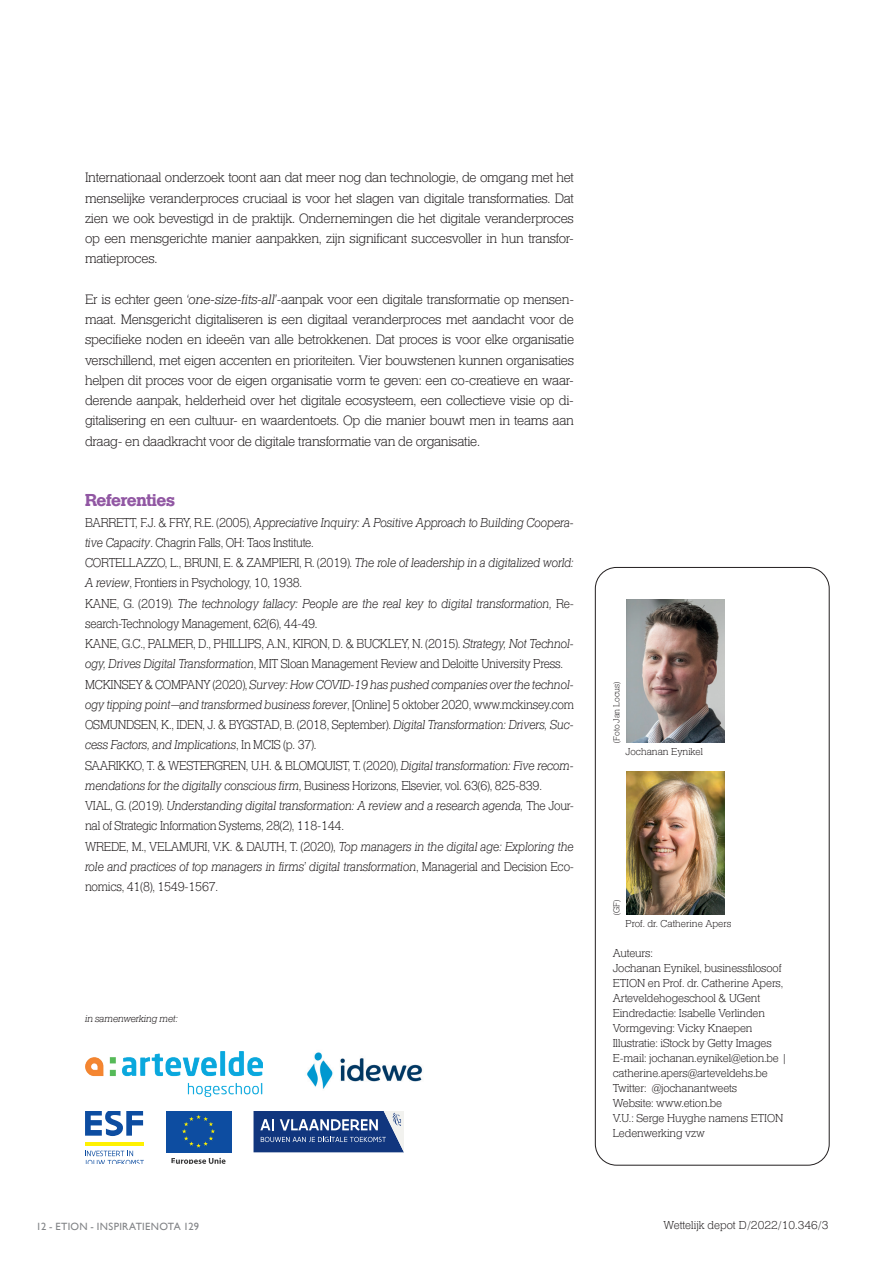
<style>
.page{position:relative;width:893px;height:1263px;background:#fff}
.page>*{position:absolute;margin:0;border:0;box-sizing:border-box;transform-origin:0 0}
.t1{font:700 18px "Helserif";letter-spacing:-.025em;color:#9157a3}
.t2{font:300 14.25px/20.2px "Helserif";letter-spacing:-.02em;color:#231f20;text-align:justify}
.t3{font:300 13.5px/20.2px "Helserif";letter-spacing:-.02em;color:#231f20;scale:.93 1}
.t4{font:300 12px/15px "Helserif";letter-spacing:-.01em;color:#231f20}
.t5{font:300 10.5px "Helserif";color:#231f20}
.t6{font:10.5px "Gill Sans";letter-spacing:.025em;color:#818386}
.t7{font:italic 300 10.5px "Helserif";letter-spacing:-.025em;color:#231f20}
.t8{font:300 9px "Helserif";color:#231f20}
.s1{font-style:italic}
</style>
<div class="page">
<div style="left:595px;top:567px;width:235px;height:598px;border:1px solid #231f20;border-radius:21px"></div>
<img style="left:627px;top:599px;width:97px;height:144px">
<img style="left:627px;top:771px;width:97px;height:144px">
<svg style="left:171px;top:1158px;width:55px;height:5px"></svg>
<div style="left:166px;top:1111px;width:65px;height:42px;background:#0d4da1"></div>
<svg style="left:182px;top:1115px;width:33px;height:32px"></svg>
<hr style="left:85px;top:1142px;width:58px;height:3px;background:#fff101">
<svg style="left:85px;top:1111px;width:58px;height:25px"></svg>
<svg style="left:85px;top:1150px;width:59px;height:13px"></svg>
<svg style="left:254px;top:1111px;width:150px;height:41px;background:#3d5b95"></svg>
<img style="left:85px;top:1051px;width:177px;height:45px">
<img style="left:307px;top:1052px;width:116px;height:37px">
<p class="t2" style="left:85px;top:168px;width:491px">Internationaal onderzoek toont aan dat meer nog dan technologie, de omgang met het menselijke veranderproces cruciaal is voor het slagen van digitale transformaties. Dat zien we ook bevestigd in de praktijk. Ondernemingen die het digitale veranderproces op een mensgerichte manier aanpakken, zijn significant succesvoller in hun transfor&shy;matieproces.</p>
<p class="t2" style="left:85px;top:290px;width:491px">Er is echter geen <span class="s1">‘one-size-fits-all’</span>-aanpak voor een digitale transformatie op mensen&shy;maat. Mensgericht digitaliseren is een digitaal veranderproces met aandacht voor de specifieke noden en ideeën van alle betrokkenen. Dat proces is voor elke organisatie verschillend, met eigen accenten en prioriteiten. Vier bouwstenen kunnen organisaties helpen dit proces voor de eigen organisatie vorm te geven: een co-creatieve en waar&shy;derende aanpak, helderheid over het digitale ecosysteem, een collectieve visie op di&shy;gitalisering en een cultuur- en waardentoets. Op die manier bouwt men in teams aan draag- en daadkracht voor de digitale transformatie van de organisatie.</p>
<h1 class="t1" style="left:85px;top:490px;width:92px">Referenties</h1>
<p class="t3" style="left:85px;top:513px;width:527px">BARRETT, F.J. &amp; FRY, R.E. (2005), <span class="s1">Appreciative Inquiry: A Positive Approach to Building Coopera&shy;tive Capacity</span>. Chagrin Falls, OH: Taos Institute.<br>CORTELLAZZO, L., BRUNI, E. &amp; ZAMPIERI, R. (2019). <span class="s1">The role of leadership in a digitalized world:<br>A review</span>, Frontiers in Psychology, 10, 1938.<br>KANE, G. (2019). <span class="s1">The technology fallacy: People are the real key to digital transformation,</span> Re&shy;search-Technology Management, 62(6), 44-49.<br>KANE, G.C., PALMER, D., PHILLIPS, A.N., KIRON, D. &amp; BUCKLEY, N. (2015). <span class="s1">Strategy, Not Technol&shy;ogy, Drives Digital Transformation</span>, MIT Sloan Management Review and Deloitte University Press.<br>MCKINSEY &amp; COMPANY (2020), <span class="s1">Survey: How COVID-19 has pushed companies over the technol&shy;ogy tipping point—and transformed business forever</span>, [Online] 5 oktober 2020, www.mckinsey.com OSMUNDSEN, K., IDEN, J. &amp; BYGSTAD, B. (2018, September). <span class="s1">Digital Transformation: Drivers, Suc&shy;cess Factors, and Implications</span>, In MCIS (p. 37).<br>SAARIKKO, T. &amp; WESTERGREN, U.H. &amp; BLOMQUIST, T. (2020), <span class="s1">Digital transformation: Five recom&shy;mendations for the digitally conscious firm</span>, Business Horizons, Elsevier, vol. 63(6), 825-839.<br>VIAL, G. (2019). <span class="s1">Understanding digital transformation: A review and a research agenda,</span> The Jour&shy;nal of Strategic Information Systems, 28(2), 118-144.<br>WREDE, M., VELAMURI, V.K. &amp; DAUTH, T. (2020), <span class="s1">Top managers in the digital age: Exploring the role and practices of top managers in firms’ digital transformation</span>, Managerial and Decision Eco&shy;nomics, 41(8), 1549-1567.</p>
<p class="t7" style="left:85px;top:1012px;width:94px">in samenwerking met:</p>
<p class="t8" style="left:611px;top:743px;width:62px;rotate:-90deg">(Foto Jan Locus)</p>
<p class="t5" style="left:625px;top:746px;width:79px">Jochanan Eynikel</p>
<p class="t8" style="left:611px;top:915px;width:17px;rotate:-90deg">(GF)</p>
<p class="t5" style="left:625px;top:917px;width:107px">Prof. dr. Catherine Apers</p>
<p class="t4" style="left:613px;top:946px;width:176px">Auteurs:<br>Jochanan Eynikel, businessfilosoof<br>ETION en Prof. dr. Catherine Apers,<br>Arteveldehogeschool &amp; UGent<br>Eindredactie: Isabelle Verlinden<br>Vormgeving: Vicky Knaepen<br>Illustratie: iStock by Getty Images<br>E-mail: jochanan.eynikel@etion.be | catherine.apers@arteveldehs.be<br>Twitter: @jochanantweets<br>Website: www.etion.be<br>V.U.: Serge Huyghe namens ETION<br>Ledenwerking vzw</p>
<p class="t6" style="left:36px;top:1220px;width:164px">12 - ETION - INSPIRATIENOTA 129</p>
<p class="t4" style="left:664px;top:1217px;width:166px">Wettelijk depot D/2022/10.346/3</p>
</div>
